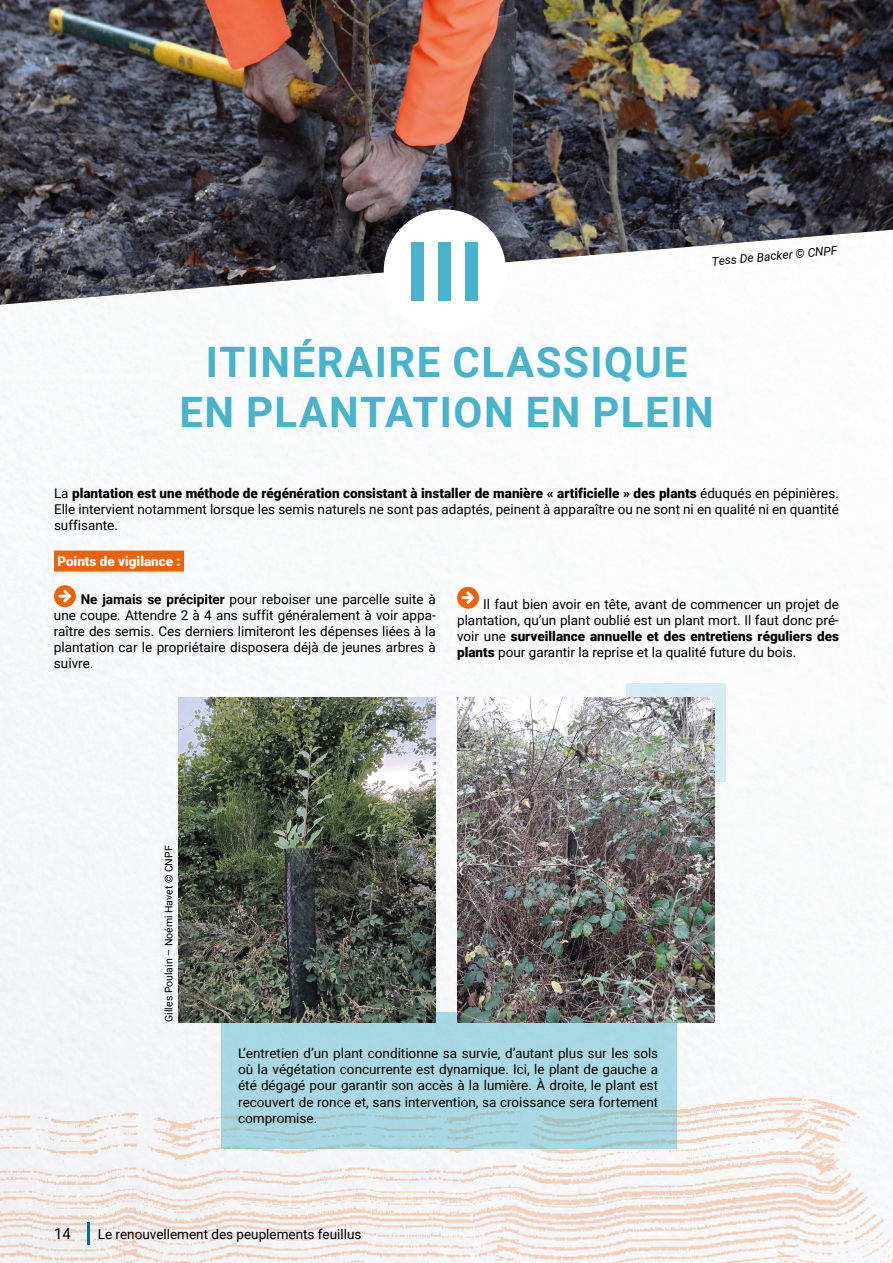
<style>
.page{position:relative;width:893px;height:1263px;background:#fff}
.page>*{position:absolute;margin:0;border:0;box-sizing:border-box;transform-origin:0 0}
.t1{font:700 82.5px "Roboto";color:#48b3ca}
.t2{font:700 42px/50.4px "Roboto";letter-spacing:.035em;color:#48b3ca;text-align:center}
.t3{font:15px "Roboto";color:#000}
.t4{font:13.5px/16.2px "Roboto";color:#000;text-align:justify}
.t5{font:900 13.5px "Roboto";color:#fff}
.t6{font:italic 12px "Roboto";color:#000}
.t7{font:10.5px "Roboto";color:#000}
.s1{font-weight:900}
.s2{font-weight:700}
</style>
<div class="page">
<img style="left:0;top:312px;width:887px;height:777px">
<img style="left:0;top:1089px;width:893px;height:174px">
<hr style="left:87px;top:1222px;width:3px;height:22px;background:#016c9f">
<svg style="left:221px;top:1012px;width:456px;height:137px;background:#a7d5df"></svg>
<div style="left:626px;top:683px;width:100px;height:98px;background:#d7ecf2"></div>
<img style="left:0;top:0;width:893px;height:305px">
<div style="left:384px;top:209px;width:122px;height:123px;background:#fff;border-radius:50%"></div>
<img style="left:179px;top:697px;width:257px;height:325px">
<img style="left:458px;top:697px;width:256px;height:325px">
<div style="left:54px;top:550px;width:130px;height:21px;background:#eb6209"></div>
<div style="left:54px;top:585px;width:22px;height:22px;background:#eb6209;border-radius:50%"></div>
<svg style="left:58px;top:590px;width:13px;height:12px"></svg>
<div style="left:457px;top:587px;width:22px;height:22px;background:#eb6209;border-radius:50%"></div>
<svg style="left:461px;top:591px;width:14px;height:13px"></svg>
<h1 class="t1" style="left:405px;top:214px;width:80px">III</h1>
<p class="t6" style="left:711px;top:253px;width:128px;rotate:-5deg">Tess De Backer © CNPF</p>
<h2 class="t2" style="left:179px;top:335px;width:536px">ITINÉRAIRE CLASSIQUE<br>EN PLANTATION EN PLEIN</h2>
<p class="t4" style="left:54px;top:484px;width:786px">La <span class="s1">plantation est une méthode de régénération consistant à installer de manière « artificielle » des plants</span> éduqués en pépinières.<br>Elle intervient notamment lorsque les semis naturels ne sont pas adaptés, peinent à apparaître ou ne sont ni en qualité ni en quantité suffisante.</p>
<p class="t5" style="left:57px;top:551px;width:125px">Points de vigilance :</p>
<p class="t4" style="left:54px;top:590px;width:383px;text-indent:27px"><span class="s2">Ne jamais se précipiter</span> pour reboiser une parcelle suite à une coupe. Attendre 2 à 4 ans suffit généralement à voir appa&shy;raître des semis. Ces derniers limiteront les dépenses liées à la plantation car le propriétaire disposera déjà de jeunes arbres à suivre.</p>
<p class="t4" style="left:457px;top:595px;width:383px;text-indent:26px">Il faut bien avoir en tête, avant de commencer un projet de plantation, qu’un plant oublié est un plant mort. Il faut donc pré&shy;voir une <span class="s1">surveillance annuelle et des entretiens réguliers des plants</span> pour garantir la reprise et la qualité future du bois.</p>
<p class="t7" style="left:162px;top:1022px;width:178px;rotate:-90deg">Gilles Poulain – Noémi Havet © CNPF</p>
<p class="t4" style="left:238px;top:1044px;width:422px">L’entretien d’un plant conditionne sa survie, d’autant plus sur les sols où la végétation concurrente est dynamique. Ici, le plant de gauche a été dégagé pour garantir son accès à la lumière. À droite, le plant est recouvert de ronce et, sans intervention, sa croissance sera fortement compromise.</p>
<p class="t3" style="left:54px;top:1223px;width:18px">14</p>
<p class="t4" style="left:98px;top:1226px;width:265px">Le renouvellement des peuplements feuillus</p>
</div>
